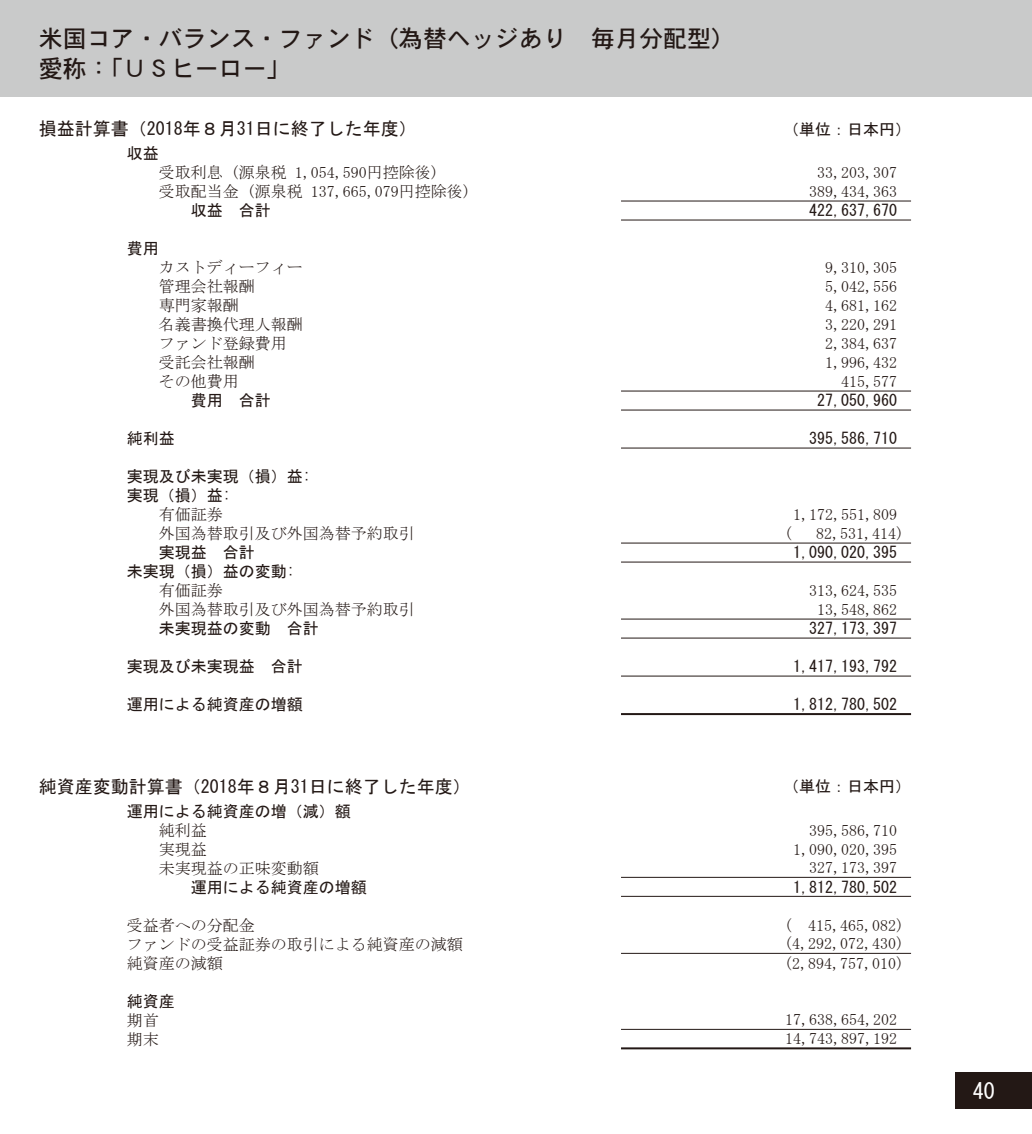
<style>
.page{position:relative;width:1032px;height:1134px;background:#fff}
.page>*{position:absolute;margin:0;border:0;box-sizing:border-box;transform-origin:0 0}
.t1{font:24px/30px "DFHS Gothic W5 WIN RKSJ H";color:#231815}
.t2{font:22px "MS Gothic";color:#fff}
.t3{font:18px "MS Gothic";color:#231815}
.t4{font:16px "MS Mincho";color:#231815}
.t5{font:16px/19px "MS Gothic";color:#231815}
</style>
<div class="page">
<div style="left:0;top:0;width:1032px;height:96px;background:#c9caca"></div>
<div style="left:956px;top:1072px;width:76px;height:36px;background:#231815"></div>
<hr style="left:621px;top:201px;width:290px;height:1px;background:#231815">
<hr style="left:621px;top:391px;width:290px;height:1px;background:#231815">
<hr style="left:621px;top:410px;width:290px;height:1px;background:#231815">
<hr style="left:621px;top:543px;width:290px;height:1px;background:#231815">
<hr style="left:621px;top:562px;width:290px;height:1px;background:#231815">
<hr style="left:621px;top:619px;width:290px;height:1px;background:#231815">
<hr style="left:621px;top:638px;width:290px;height:1px;background:#231815">
<hr style="left:621px;top:676px;width:290px;height:1px;background:#231815">
<hr style="left:621px;top:220px;width:290px;height:1px;background:#231815">
<hr style="left:621px;top:713px;width:290px;height:2px;background:#231815">
<hr style="left:621px;top:448px;width:290px;height:1px;background:#231815">
<hr style="left:621px;top:877px;width:290px;height:1px;background:#231815">
<hr style="left:621px;top:896px;width:290px;height:1px;background:#231815">
<hr style="left:621px;top:953px;width:290px;height:1px;background:#231815">
<hr style="left:621px;top:1029px;width:290px;height:1px;background:#231815">
<hr style="left:621px;top:1047px;width:290px;height:2px;background:#231815">
<h1 class="t1" style="left:39px;top:23px;width:698px">米国コア・バランス・ファンド（為替ヘッジあり　毎月分配型）愛称：「ＵＳヒーロー」</h1>
<p class="t3" style="left:39px;top:120px;width:379px">損益計算書（2018年８月31日に終了した年度）</p>
<p class="t5" style="left:783px;top:119px;width:129px">（単位：日本円）</p>
<p class="t5" style="left:127px;top:144px;width:33px">収益</p>
<p class="t4" style="left:159px;top:165px;width:281px">受取利息 (源泉税 1,054,590円控除後)</p>
<p class="t4" style="left:817px;top:165px;width:81px">33,203,307</p>
<p class="t4" style="left:159px;top:184px;width:313px">受取配当金 (源泉税 137,665,079円控除後)</p>
<p class="t4" style="left:809px;top:183px;width:89px">389,434,363</p>
<p class="t5" style="left:191px;top:201px;width:81px">収益　合計</p>
<p class="t5" style="left:809px;top:201px;width:89px">422,637,670</p>
<p class="t5" style="left:127px;top:239px;width:33px">費用</p>
<p class="t4" style="left:159px;top:260px;width:145px">カストディーフィー</p>
<p class="t4" style="left:825px;top:260px;width:73px">9,310,305</p>
<p class="t4" style="left:159px;top:279px;width:97px">管理会社報酬</p>
<p class="t4" style="left:825px;top:279px;width:73px">5,042,556</p>
<p class="t4" style="left:159px;top:298px;width:81px">専門家報酬</p>
<p class="t4" style="left:825px;top:298px;width:73px">4,681,162</p>
<p class="t4" style="left:159px;top:317px;width:145px">名義書換代理人報酬</p>
<p class="t4" style="left:825px;top:317px;width:73px">3,220,291</p>
<p class="t4" style="left:159px;top:336px;width:129px">ファンド登録費用</p>
<p class="t4" style="left:825px;top:336px;width:73px">2,384,637</p>
<p class="t4" style="left:159px;top:355px;width:97px">受託会社報酬</p>
<p class="t4" style="left:825px;top:355px;width:73px">1,996,432</p>
<p class="t4" style="left:159px;top:374px;width:81px">その他費用</p>
<p class="t4" style="left:841px;top:373px;width:57px">415,577</p>
<p class="t5" style="left:191px;top:391px;width:81px">費用　合計</p>
<p class="t5" style="left:817px;top:391px;width:81px">27,050,960</p>
<p class="t5" style="left:127px;top:429px;width:49px">純利益</p>
<p class="t5" style="left:809px;top:429px;width:89px">395,586,710</p>
<p class="t5" style="left:127px;top:467px;width:185px">実現及び未実現（損）益:実現（損）益:</p>
<p class="t4" style="left:159px;top:507px;width:65px">有価証券</p>
<p class="t4" style="left:793px;top:507px;width:105px">1,172,551,809</p>
<p class="t4" style="left:159px;top:526px;width:257px">外国為替取引及び外国為替予約取引</p>
<p class="t4" style="left:784px;top:525px;width:9px">(</p>
<p class="t4" style="left:816px;top:525px;width:89px">82,531,414)</p>
<p class="t5" style="left:159px;top:543px;width:97px">実現益　合計</p>
<p class="t5" style="left:793px;top:543px;width:105px">1,090,020,395</p>
<p class="t5" style="left:127px;top:562px;width:169px">未実現（損）益の変動:</p>
<p class="t4" style="left:159px;top:583px;width:65px">有価証券</p>
<p class="t4" style="left:809px;top:583px;width:89px">313,624,535</p>
<p class="t4" style="left:159px;top:602px;width:257px">外国為替取引及び外国為替予約取引</p>
<p class="t4" style="left:817px;top:601px;width:81px">13,548,862</p>
<p class="t5" style="left:159px;top:619px;width:161px">未実現益の変動　合計</p>
<p class="t5" style="left:809px;top:619px;width:89px">327,173,397</p>
<p class="t5" style="left:127px;top:657px;width:177px">実現及び未実現益　合計</p>
<p class="t5" style="left:793px;top:657px;width:105px">1,417,193,792</p>
<p class="t5" style="left:127px;top:695px;width:177px">運用による純資産の増額</p>
<p class="t5" style="left:793px;top:694px;width:105px">1,812,780,502</p>
<p class="t3" style="left:39px;top:777px;width:433px">純資産変動計算書 （2018年８月31日に終了した年度）</p>
<p class="t5" style="left:783px;top:777px;width:129px">（単位：日本円）</p>
<p class="t5" style="left:127px;top:801px;width:225px">運用による純資産の増（減）額</p>
<p class="t4" style="left:159px;top:822px;width:49px">純利益</p>
<p class="t4" style="left:809px;top:822px;width:89px">395,586,710</p>
<p class="t4" style="left:159px;top:841px;width:49px">実現益</p>
<p class="t4" style="left:793px;top:841px;width:105px">1,090,020,395</p>
<p class="t4" style="left:159px;top:860px;width:161px">未実現益の正味変動額</p>
<p class="t4" style="left:809px;top:860px;width:89px">327,173,397</p>
<p class="t5" style="left:191px;top:877px;width:177px">運用による純資産の増額</p>
<p class="t5" style="left:793px;top:877px;width:105px">1,812,780,502</p>
<p class="t4" style="left:127px;top:917px;width:129px">受益者への分配金</p>
<p class="t4" style="left:784px;top:917px;width:121px">( 415,465,082)</p>
<p class="t4" style="left:127px;top:936px;width:337px">ファンドの受益証券の取引による純資産の減額</p>
<p class="t4" style="left:784px;top:936px;width:121px">(4,292,072,430)</p>
<p class="t4" style="left:127px;top:955px;width:97px">純資産の減額</p>
<p class="t4" style="left:784px;top:955px;width:121px">(2,894,757,010)</p>
<p class="t5" style="left:127px;top:991px;width:49px">純資産</p>
<p class="t4" style="left:127px;top:1012px;width:33px">期首</p>
<p class="t4" style="left:785px;top:1012px;width:113px">17,638,654,202</p>
<p class="t4" style="left:127px;top:1031px;width:33px">期末</p>
<p class="t4" style="left:785px;top:1030px;width:113px">14,743,897,192</p>
<h2 class="t2" style="left:973px;top:1080px;width:23px">40</h2>
</div>
